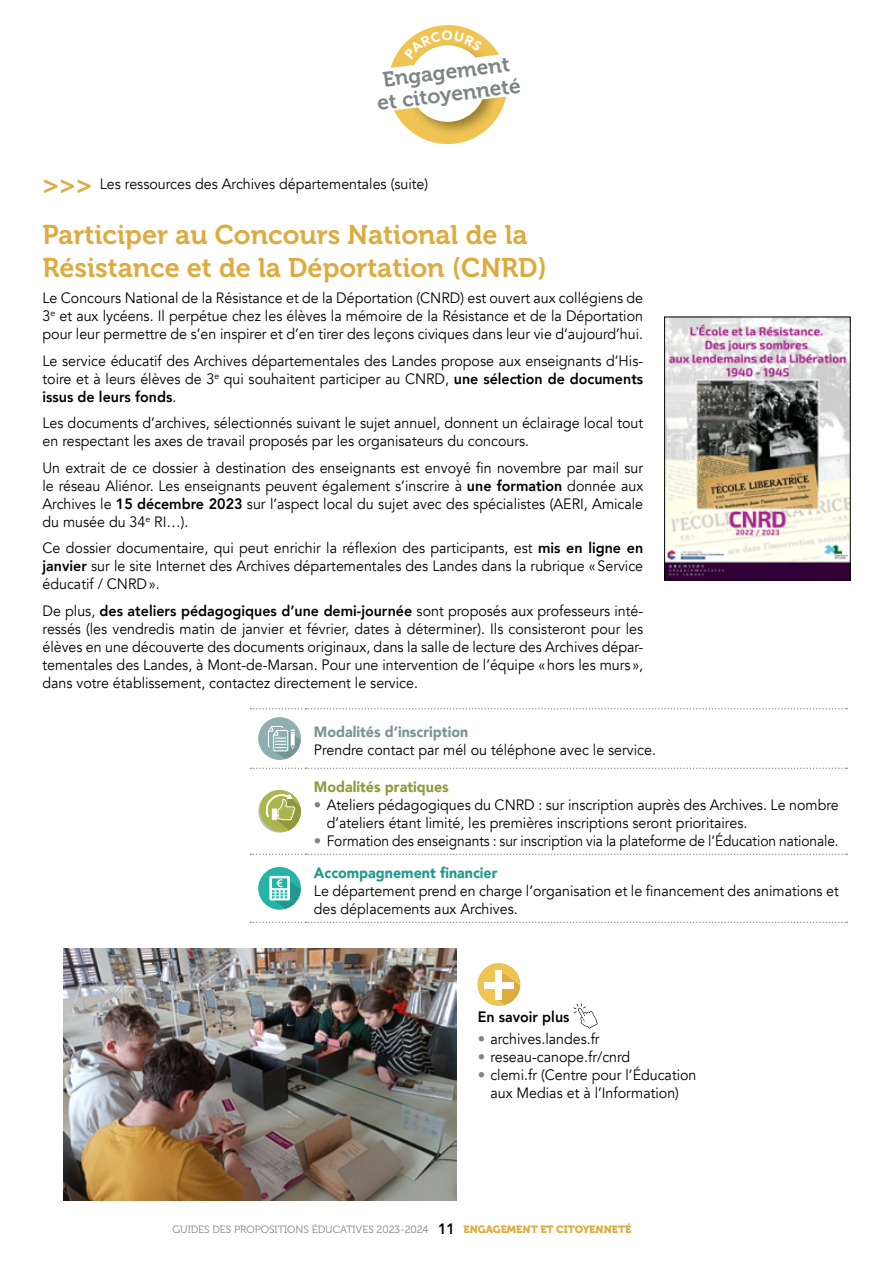
<style>
.page{position:relative;width:893px;height:1263px;background:#fff}
.page>*{position:absolute;margin:0;border:0;box-sizing:border-box;transform-origin:0 0}
.t1{font:27px/32.4px "Museo 700";color:#deab3e}
.t2{font:21px/22.5px "Museo 700";color:#7e8587;text-align:center}
.t3{font:15px/18px "Avenir";color:#000;text-align:justify;scale:.95 1}
.t4{font:15px/32px "Avenir";color:#000;scale:.92 1}
.t5{font:900 15px "Avenir";color:#789495;scale:.95 1}
.t6{font:900 15px "Avenir";color:#919a3e;scale:.95 1}
.t7{font:800 15px "Avenir";color:#000;scale:.95 1}
.t8{font:900 13.5px "Avenir";color:#fff}
.t9{font:10.5px "Museo 300";color:#7e8587}
.t10{font:10.5px "Museo 900";color:#deab3e}
.s1{font-family:"Museo 700";font-size:27px;color:#deab3e}
.s2{font-weight:800}
.s3{color:#7e8587}
.s4{font-weight:900;color:#21998e}
.s5{font-family:"Avenir";font-weight:800;font-size:15px;color:#000}
</style>
<div class="page">
<svg style="left:251px;top:767px;width:596px;height:2px"></svg>
<svg style="left:251px;top:853px;width:596px;height:2px"></svg>
<svg style="left:251px;top:708px;width:596px;height:1px"></svg>
<svg style="left:251px;top:921px;width:596px;height:2px"></svg>
<svg style="left:258px;top:717px;width:43px;height:43px"></svg>
<svg style="left:258px;top:790px;width:43px;height:42px"></svg>
<svg style="left:260px;top:790px;width:41px;height:42px"></svg>
<div style="left:272px;top:808px;width:5px;height:12px;background:#fff"></div>
<svg style="left:258px;top:867px;width:43px;height:43px"></svg>
<svg style="left:478px;top:963px;width:42px;height:43px"></svg>
<div style="left:495px;top:971px;width:7px;height:29px;background:#fff"></div>
<div style="left:484px;top:982px;width:29px;height:7px;background:#fff"></div>
<svg style="left:573px;top:1003px;width:25px;height:26px"></svg>
<img style="left:666px;top:319px;width:182px;height:259px">
<div style="left:664px;top:317px;width:186px;height:263px;border:1px solid #000"></div>
<img style="left:63px;top:948px;width:393px;height:253px">
<svg style="left:390px;top:25px;width:116px;height:120px"></svg>
<p class="t8" style="left:441px;top:24px;width:13px">O</p>
<h2 class="t2" style="left:373px;top:70px;width:146px;rotate:-7deg">Engagement et citoyenneté</h2>
<p class="t3" style="left:43px;top:175px;width:407px"><span class="s1">&gt;&gt;&gt;</span> Les ressources des Archives départementales (suite)</p>
<h1 class="t1" style="left:43px;top:219px;width:506px">Participer au Concours National de la<br>Résistance et de la Déportation (CNRD)</h1>
<p class="t3" style="left:43px;top:289px;width:634px">Le Concours National de la Résistance et de la Déportation (CNRD) est ouvert aux collégiens de 3<sup>e</sup> et aux lycéens. Il perpétue chez les élèves la mémoire de la Résistance et de la Déportation pour leur permettre de s’en inspirer et d’en tirer des leçons civiques dans leur vie d’aujourd’hui.</p>
<p class="t3" style="left:43px;top:352px;width:634px">Le service éducatif des Archives départementales des Landes propose aux enseignants d’His&shy;toire et à leurs élèves de 3<sup>e</sup> qui souhaitent participer au CNRD, <span class="s2">une sélection de documents issus de leurs fonds</span>.</p>
<p class="t3" style="left:43px;top:414px;width:634px">Les documents d’archives, sélectionnés suivant le sujet annuel, donnent un éclairage local tout en respectant les axes de travail proposés par les organisateurs du concours.</p>
<p class="t3" style="left:43px;top:459px;width:634px">Un extrait de ce dossier à destination des enseignants est envoyé fin novembre par mail sur le réseau Aliénor. Les enseignants peuvent également s’inscrire à <span class="s2">une formation</span> donnée aux Archives le <span class="s2">15 décembre 2023</span> sur l’aspect local du sujet avec des spécialistes (AERI, Amicale du musée du 34<sup>e</sup> RI…).</p>
<p class="t3" style="left:43px;top:539px;width:634px">Ce dossier documentaire, qui peut enrichir la réflexion des participants, est <span class="s2">mis en ligne en janvier</span> sur le site Internet des Archives départementales des Landes dans la rubrique «Service éducatif / CNRD».</p>
<p class="t3" style="left:43px;top:602px;width:634px">De plus, <span class="s2">des ateliers pédagogiques d’une demi-journée</span> sont proposés aux professeurs inté&shy;ressés (les vendredis matin de janvier et février, dates à déterminer). Ils consisteront pour les élèves en une découverte des documents originaux, dans la salle de lecture des Archives dépar&shy;tementales des Landes, à Mont-de-Marsan. Pour une intervention de l’équipe «hors les murs », dans votre établissement, contactez directement le service.</p>
<p class="t5" style="left:314px;top:719px;width:164px">Modalités d’inscription</p>
<p class="t3" style="left:314px;top:741px;width:362px">Prendre contact par mél ou téléphone avec le service.</p>
<p class="t6" style="left:314px;top:774px;width:143px">Modalités pratiques</p>
<p class="t3" style="left:327px;top:796px;width:541px;text-indent:-13px"><span class="s3">•</span> Ateliers pédagogiques du CNRD : sur inscription auprès des Archives. Le nombre d’ateliers étant limité, les premières inscriptions seront prioritaires.</p>
<p class="t4" style="left:314px;top:825px;width:572px"><span class="s3">•</span> Formation des enseignants : sur inscription via la plateforme de l’Éducation nationale.<br><span class="s4">Accompagnement financier</span></p>
<p class="t3" style="left:314px;top:882px;width:554px">Le département prend en charge l’organisation et le financement des animations et des déplacements aux Archives.</p>
<p class="t7" style="left:478px;top:1005px;width:98px">En savoir plus</p>
<p class="t3" style="left:478px;top:1030px;width:130px"><span class="s3">•</span> archives.landes.fr</p>
<p class="t3" style="left:478px;top:1048px;width:162px"><span class="s3">•</span> reseau-canope.fr/cnrd</p>
<p class="t3" style="left:478px;top:1066px;width:232px;text-align:center"><span class="s3">•</span> clemi.fr (Centre pour l’Éducation aux Medias et à l’Information)</p>
<p class="t9" style="left:173px;top:1223px;width:284px">GUIDES DES PROPOSITIONS ÉDUCATIVES 2023-2024 <span class="s5">11</span></p>
<p class="t10" style="left:463px;top:1223px;width:169px">ENGAGEMENT ET CITOYENNETÉ</p>
</div>
